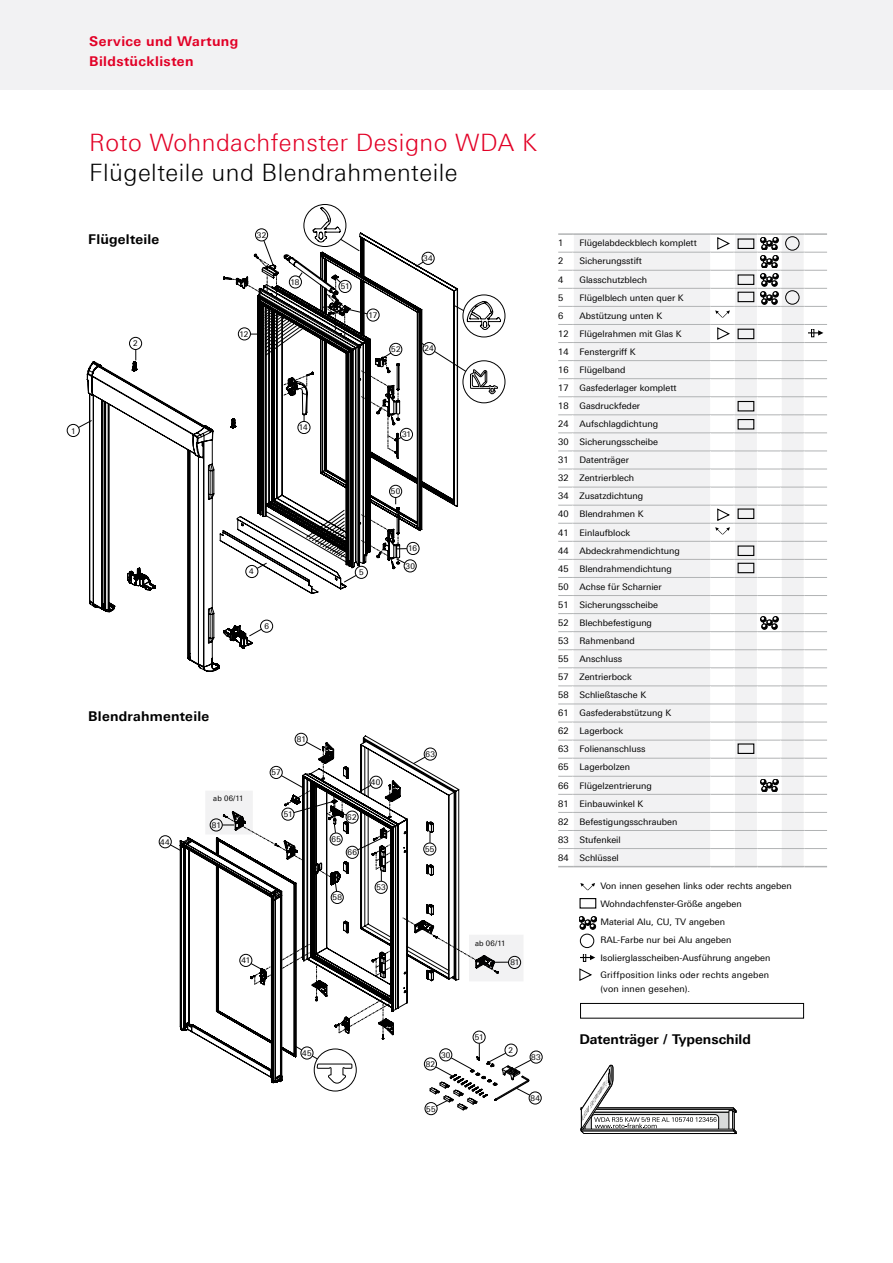
<style>
.page{position:relative;width:893px;height:1263px;background:#fff}
.page>*{position:absolute;margin:0;border:0;box-sizing:border-box;transform-origin:0 0}
.t1{font:300 24px "LT Univers Basic";letter-spacing:.02em;color:#e20026}
.t2{font:300 24px "LT Univers Basic";letter-spacing:.02em;color:#000}
.t3{font:700 13.5px "LT Univers Basic";letter-spacing:.015em;color:#000}
.t4{font:700 13.5px/19.8px "LT Univers Basic";letter-spacing:.03em;color:#e20026}
.t5{font:9px/18px "LT Univers Basic";color:#000}
.t6{font:9px/13.5px "LT Univers Basic";letter-spacing:.025em;color:#000}
.t7{font:7.8px "LT Univers Basic";letter-spacing:.035em;color:#000}
.t8{font:7.5px "LT Univers Basic";letter-spacing:.02em;color:#000}
</style>
<div class="page">
<div style="left:0;top:0;width:893px;height:89px;background:#f2f2f3"></div>
<div style="left:295px;top:733px;width:12px;height:12px;border:1px solid #000;border-radius:50%"></div>
<div style="left:574px;top:235px;width:136px;height:631px;background:#f2f2f3"></div>
<hr style="left:573px;top:233px;width:138px;height:2px;background:#b1b3b4">
<hr style="left:573px;top:252px;width:138px;height:1px;background:#b1b3b4">
<hr style="left:573px;top:270px;width:138px;height:1px;background:#b1b3b4">
<hr style="left:573px;top:288px;width:138px;height:1px;background:#b1b3b4">
<hr style="left:573px;top:306px;width:138px;height:1px;background:#b1b3b4">
<hr style="left:573px;top:324px;width:138px;height:1px;background:#b1b3b4">
<hr style="left:573px;top:342px;width:138px;height:1px;background:#b1b3b4">
<hr style="left:573px;top:360px;width:138px;height:1px;background:#b1b3b4">
<hr style="left:573px;top:378px;width:138px;height:1px;background:#b1b3b4">
<hr style="left:573px;top:396px;width:138px;height:1px;background:#b1b3b4">
<hr style="left:573px;top:414px;width:138px;height:1px;background:#b1b3b4">
<hr style="left:573px;top:432px;width:138px;height:1px;background:#b1b3b4">
<hr style="left:573px;top:451px;width:138px;height:1px;background:#b1b3b4">
<hr style="left:573px;top:469px;width:138px;height:1px;background:#b1b3b4">
<hr style="left:573px;top:487px;width:138px;height:1px;background:#b1b3b4">
<hr style="left:573px;top:505px;width:138px;height:1px;background:#b1b3b4">
<hr style="left:573px;top:523px;width:138px;height:1px;background:#b1b3b4">
<hr style="left:573px;top:541px;width:138px;height:1px;background:#b1b3b4">
<hr style="left:573px;top:559px;width:138px;height:1px;background:#b1b3b4">
<hr style="left:573px;top:577px;width:138px;height:1px;background:#b1b3b4">
<hr style="left:573px;top:595px;width:138px;height:1px;background:#b1b3b4">
<hr style="left:573px;top:613px;width:138px;height:1px;background:#b1b3b4">
<hr style="left:573px;top:631px;width:138px;height:1px;background:#b1b3b4">
<hr style="left:573px;top:649px;width:138px;height:1px;background:#b1b3b4">
<hr style="left:573px;top:667px;width:138px;height:1px;background:#b1b3b4">
<hr style="left:573px;top:685px;width:138px;height:1px;background:#b1b3b4">
<hr style="left:573px;top:704px;width:138px;height:1px;background:#b1b3b4">
<hr style="left:573px;top:722px;width:138px;height:1px;background:#b1b3b4">
<hr style="left:573px;top:740px;width:138px;height:1px;background:#b1b3b4">
<hr style="left:573px;top:758px;width:138px;height:1px;background:#b1b3b4">
<hr style="left:573px;top:776px;width:138px;height:1px;background:#b1b3b4">
<hr style="left:573px;top:794px;width:138px;height:1px;background:#b1b3b4">
<hr style="left:573px;top:812px;width:138px;height:1px;background:#b1b3b4">
<hr style="left:573px;top:830px;width:138px;height:1px;background:#b1b3b4">
<hr style="left:573px;top:848px;width:138px;height:1px;background:#b1b3b4">
<svg style="left:558px;top:233px;width:16px;height:634px"></svg>
<hr style="left:573px;top:866px;width:138px;height:1px;background:#b1b3b4">
<svg style="left:73px;top:422px;width:14px;height:6px"></svg>
<div style="left:67px;top:424px;width:13px;height:13px;background:#fff;border-radius:50%"></div>
<div style="left:67px;top:424px;width:12px;height:13px;border:1px solid #000;border-radius:50%"></div>
<svg style="left:165px;top:842px;width:15px;height:8px"></svg>
<div style="left:159px;top:836px;width:12px;height:12px;background:#fff;border-radius:50%"></div>
<div style="left:159px;top:836px;width:12px;height:12px;border:1px solid #000;border-radius:50%"></div>
<svg style="left:710px;top:233px;width:117px;height:635px"></svg>
<div style="left:579px;top:898px;width:17px;height:10px;border:1px solid #000"></div>
<svg style="left:579px;top:968px;width:13px;height:13px"></svg>
<svg style="left:579px;top:916px;width:17px;height:13px"></svg>
<svg style="left:580px;top:954px;width:15px;height:8px"></svg>
<svg style="left:580px;top:883px;width:15px;height:7px"></svg>
<div style="left:580px;top:934px;width:14px;height:14px;border:1px solid #000;border-radius:50%"></div>
<div style="left:580px;top:1003px;width:224px;height:15px;border:1px solid #000"></div>
<svg style="left:580px;top:1064px;width:157px;height:70px"></svg>
<div style="left:473px;top:1031px;width:12px;height:12px;border:1px solid #000;border-radius:50%"></div>
<div style="left:425px;top:1102px;width:12px;height:13px;border:1px solid #000;border-radius:50%"></div>
<div style="left:530px;top:1051px;width:12px;height:12px;border:1px solid #000;border-radius:50%"></div>
<div style="left:529px;top:1092px;width:12px;height:12px;border:1px solid #000;border-radius:50%"></div>
<div style="left:314px;top:1049px;width:42px;height:42px;border:1px solid #000;border-radius:50%"></div>
<svg style="left:318px;top:1083px;width:34px;height:1px"></svg>
<svg style="left:430px;top:1037px;width:107px;height:73px"></svg>
<div style="left:469px;top:935px;width:54px;height:46px;background:#f2f2f3"></div>
<div style="left:508px;top:956px;width:13px;height:12px;border:1px solid #000;border-radius:50%"></div>
<div style="left:463px;top:361px;width:42px;height:42px;border:1px solid #000;border-radius:50%"></div>
<div style="left:463px;top:295px;width:42px;height:42px;border:1px solid #000;border-radius:50%"></div>
<div style="left:304px;top:204px;width:42px;height:43px;border:1px solid #000;border-radius:50%"></div>
<svg style="left:180px;top:735px;width:279px;height:348px"></svg>
<svg style="left:376px;top:950px;width:15px;height:26px"></svg>
<svg style="left:316px;top:964px;width:1px;height:33px"></svg>
<svg style="left:222px;top:742px;width:169px;height:156px"></svg>
<svg style="left:403px;top:917px;width:105px;height:57px"></svg>
<svg style="left:339px;top:994px;width:53px;height:41px"></svg>
<svg style="left:281px;top:944px;width:29px;height:25px"></svg>
<svg style="left:245px;top:960px;width:27px;height:24px"></svg>
<div style="left:240px;top:954px;width:12px;height:12px;background:#fff;border-radius:50%"></div>
<div style="left:240px;top:954px;width:12px;height:12px;border:1px solid #000;border-radius:50%"></div>
<svg style="left:87px;top:276px;width:260px;height:395px"></svg>
<svg style="left:231px;top:207px;width:270px;height:375px"></svg>
<h2 class="t4" style="left:89px;top:31px;width:150px">Service und Wartung<br>Bildstücklisten</h2>
<h1 class="t1" style="left:89px;top:129px;width:449px">Roto Wohndachfenster Designo WDA K</h1>
<h1 class="t2" style="left:89px;top:158px;width:370px">Flügelteile und Blendrahmenteile</h1>
<p class="t7" style="left:71px;top:426px;width:6px">1</p>
<p class="t7" style="left:257px;top:230px;width:11px">32</p>
<h2 class="t3" style="left:88px;top:232px;width:73px">Flügelteile</h2>
<p class="t5" style="left:558px;top:234px;width:7px">1</p>
<p class="t5" style="left:579px;top:234px;width:119px">Flügelabdeckblech komplett</p>
<p class="t5" style="left:558px;top:252px;width:7px">2</p>
<p class="t5" style="left:579px;top:252px;width:64px">Sicherungsstift</p>
<p class="t5" style="left:558px;top:270px;width:7px">4</p>
<p class="t5" style="left:579px;top:270px;width:69px">Glasschutzblech</p>
<p class="t5" style="left:558px;top:288px;width:7px">5</p>
<p class="t5" style="left:579px;top:288px;width:106px">Flügelblech unten quer K</p>
<p class="t5" style="left:558px;top:306px;width:7px">6</p>
<p class="t7" style="left:423px;top:254px;width:11px">34</p>
<p class="t7" style="left:290px;top:278px;width:11px">18</p>
<p class="t7" style="left:341px;top:282px;width:10px">51</p>
<p class="t5" style="left:558px;top:306px;width:125px;text-indent:21px">Abstützung unten K<br>12 Flügelrahmen mit Glas K<br>14 Fenstergriff K<br>16 Flügelband<br>17 Gasfederlager komplett<br>18 Gasdruckfeder<br>24 Aufschlagdichtung<br>30 Sicherungsscheibe<br>31 Datenträger<br>32 Zentrierblech<br>34 Zusatzdichtung<br>40 Blendrahmen K<br>41 Einlaufblock<br>44 Abdeckrahmendichtung<br>45 Blendrahmendichtung<br>50 Achse für Scharnier<br>51 Sicherungsscheibe<br>52 Blechbefestigung<br>53 Rahmenband<br>55 Anschluss<br>57 Zentrierbock<br>58 Schließtasche K<br>61 Gasfederabstützung K<br>62 Lagerbock<br>63 Folienanschluss<br>65 Lagerbolzen<br>66 Flügelzentrierung<br>81 Einbauwinkel K<br>82 Befestigungsschrauben<br>83 Stufenkeil<br>84 Schlüssel</p>
<p class="t7" style="left:369px;top:311px;width:10px">17</p>
<p class="t7" style="left:239px;top:329px;width:10px">12</p>
<p class="t7" style="left:133px;top:339px;width:6px">2</p>
<p class="t7" style="left:424px;top:344px;width:11px">24</p>
<p class="t7" style="left:391px;top:345px;width:11px">52</p>
<p class="t7" style="left:299px;top:423px;width:10px">14</p>
<p class="t7" style="left:402px;top:430px;width:11px">31</p>
<p class="t7" style="left:391px;top:487px;width:11px">50</p>
<p class="t7" style="left:408px;top:544px;width:11px">16</p>
<p class="t7" style="left:406px;top:561px;width:11px">30</p>
<p class="t7" style="left:249px;top:567px;width:6px">4</p>
<p class="t7" style="left:359px;top:568px;width:6px">5</p>
<p class="t7" style="left:264px;top:622px;width:6px">6</p>
<h2 class="t3" style="left:88px;top:708px;width:123px">Blendrahmenteile</h2>
<p class="t7" style="left:297px;top:735px;width:11px">81</p>
<p class="t7" style="left:425px;top:750px;width:11px">63</p>
<p class="t7" style="left:272px;top:768px;width:11px">57</p>
<p class="t7" style="left:371px;top:778px;width:11px">40</p>
<p class="t8" style="left:213px;top:794px;width:32px">ab 06/11</p>
<p class="t7" style="left:212px;top:821px;width:11px">81</p>
<p class="t7" style="left:284px;top:810px;width:10px">51</p>
<p class="t7" style="left:347px;top:813px;width:11px">62</p>
<p class="t7" style="left:331px;top:835px;width:11px">65</p>
<p class="t7" style="left:160px;top:837px;width:11px">44</p>
<p class="t7" style="left:425px;top:844px;width:11px">55</p>
<p class="t7" style="left:347px;top:848px;width:11px">66</p>
<p class="t7" style="left:241px;top:956px;width:10px">41</p>
<p class="t7" style="left:333px;top:893px;width:11px">58</p>
<p class="t7" style="left:376px;top:883px;width:11px">53</p>
<p class="t8" style="left:475px;top:939px;width:32px">ab 06/11</p>
<p class="t7" style="left:510px;top:958px;width:11px">81</p>
<p class="t5" style="left:600px;top:877px;width:193px">Von innen gesehen links oder rechts angeben Wohndachfenster-Größe angeben<br>Material Alu, CU, TV angeben<br>RAL-Farbe nur bei Alu angeben Isolierglasscheiben-Ausführung angeben</p>
<p class="t6" style="left:600px;top:968px;width:170px">Griffposition links oder rechts angeben (von innen gesehen).</p>
<p class="t7" style="left:302px;top:1048px;width:11px">45</p>
<p class="t7" style="left:441px;top:1050px;width:11px">30</p>
<p class="t7" style="left:426px;top:1059px;width:11px">82</p>
<p class="t7" style="left:426px;top:1104px;width:11px">55</p>
<p class="t7" style="left:475px;top:1033px;width:10px">51</p>
<p class="t7" style="left:508px;top:1046px;width:6px">2</p>
<p class="t7" style="left:531px;top:1053px;width:11px">83</p>
<p class="t7" style="left:530px;top:1094px;width:11px">84</p>
<h2 class="t3" style="left:579px;top:1031px;width:173px">Datenträger / Typenschild</h2>
</div>
